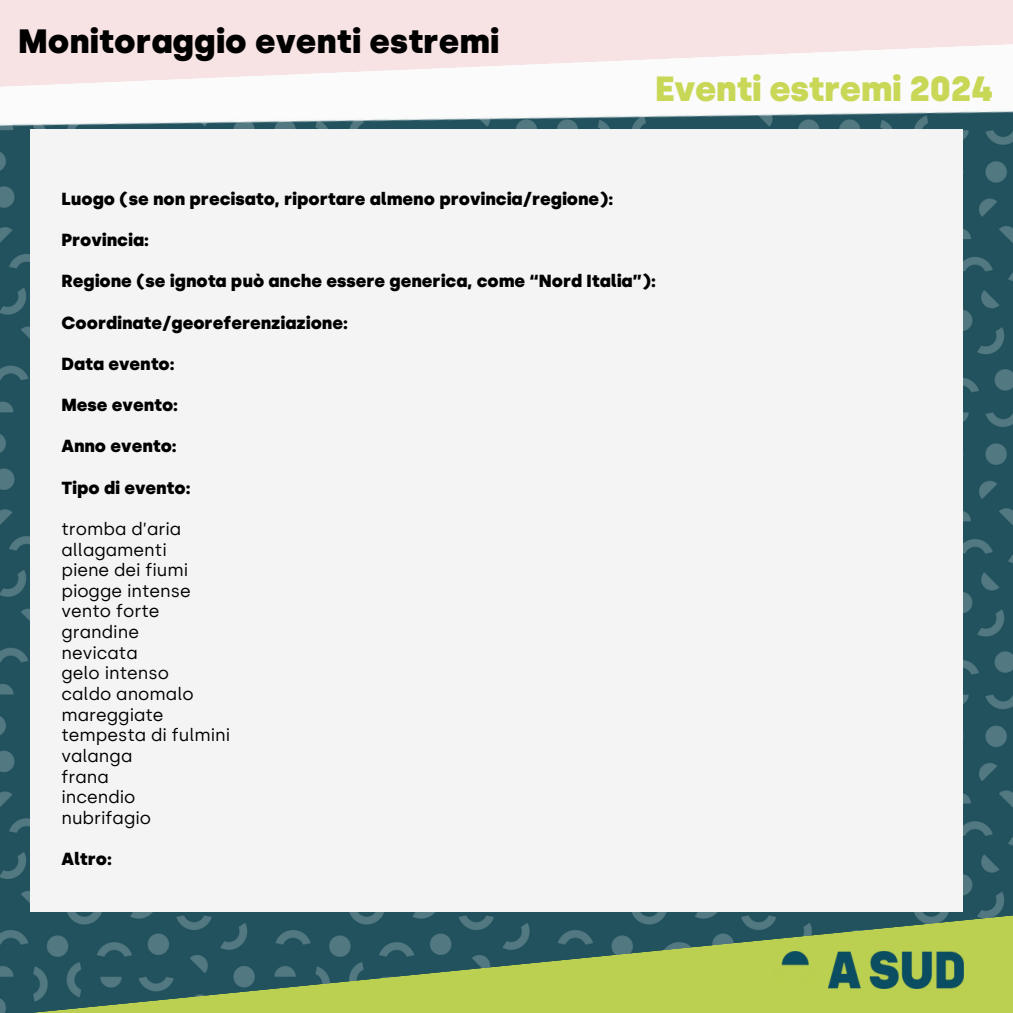
<style>
.page{position:relative;width:1013px;height:1013px;background:#fff}
.page>*{position:absolute;margin:0;border:0;box-sizing:border-box;transform-origin:0 0}
.t1{font:900 35px "Silka";letter-spacing:-.01em;color:#c8d756}
.t2{font:900 33.75px "Silka";color:#000}
.t3{font:900 17.5px "Silka";color:#000}
.t4{font:17.5px "Silka";color:#000}
</style>
<div class="page">
<img style="left:0;top:167px;width:1012px;height:744px">
<div style="left:30px;top:129px;width:932px;height:782px;background:#f4f4f4"></div>
<svg style="left:0;top:911px;width:1012px;height:101px"></svg>
<img style="left:773px;top:951px;width:190px;height:37px">
<img style="left:0;top:111px;width:1012px;height:56px">
<svg style="left:0;top:0;width:1012px;height:87px;fill:#f7e3e3"></svg>
<h2 class="t2" style="left:18px;top:21px;width:482px">Monitoraggio eventi estremi</h2>
<p class="t1" style="left:655px;top:68px;width:340px">Eventi estremi 2024</p>
<h1 class="t3" style="left:61px;top:188px;width:553px">Luogo (se non precisato, riportare almeno provincia/regione):</h1>
<h2 class="t3" style="left:61px;top:229px;width:89px">Provincia:</h2>
<h2 class="t3" style="left:61px;top:271px;width:596px">Regione (se ignota può anche essere generica, come “Nord Italia”):</h2>
<h2 class="t3" style="left:61px;top:312px;width:288px">Coordinate/georeferenziazione:</h2>
<h2 class="t3" style="left:61px;top:353px;width:115px">Data evento:</h2>
<h2 class="t3" style="left:61px;top:394px;width:118px">Mese evento:</h2>
<h2 class="t3" style="left:61px;top:436px;width:117px">Anno evento:</h2>
<h2 class="t3" style="left:61px;top:477px;width:131px">Tipo di evento:</h2>
<h2 class="t4" style="left:61px;top:518px;width:121px">tromba d’aria</h2>
<p class="t4" style="left:61px;top:539px;width:107px">allagamenti</p>
<p class="t4" style="left:61px;top:559px;width:128px">piene dei fiumi</p>
<p class="t4" style="left:61px;top:580px;width:131px">piogge intense</p>
<p class="t4" style="left:61px;top:601px;width:100px">vento forte</p>
<p class="t4" style="left:61px;top:621px;width:79px">grandine</p>
<p class="t4" style="left:61px;top:642px;width:78px">nevicata</p>
<p class="t4" style="left:61px;top:662px;width:109px">gelo intenso</p>
<p class="t4" style="left:61px;top:683px;width:134px">caldo anomalo</p>
<p class="t4" style="left:61px;top:704px;width:104px">mareggiate</p>
<p class="t4" style="left:61px;top:724px;width:170px">tempesta di fulmini</p>
<p class="t4" style="left:61px;top:745px;width:73px">valanga</p>
<p class="t4" style="left:61px;top:766px;width:49px">frana</p>
<p class="t4" style="left:61px;top:786px;width:76px">incendio</p>
<p class="t4" style="left:61px;top:807px;width:91px">nubrifagio</p>
<p class="t3" style="left:61px;top:848px;width:52px">Altro:</p>
</div>
